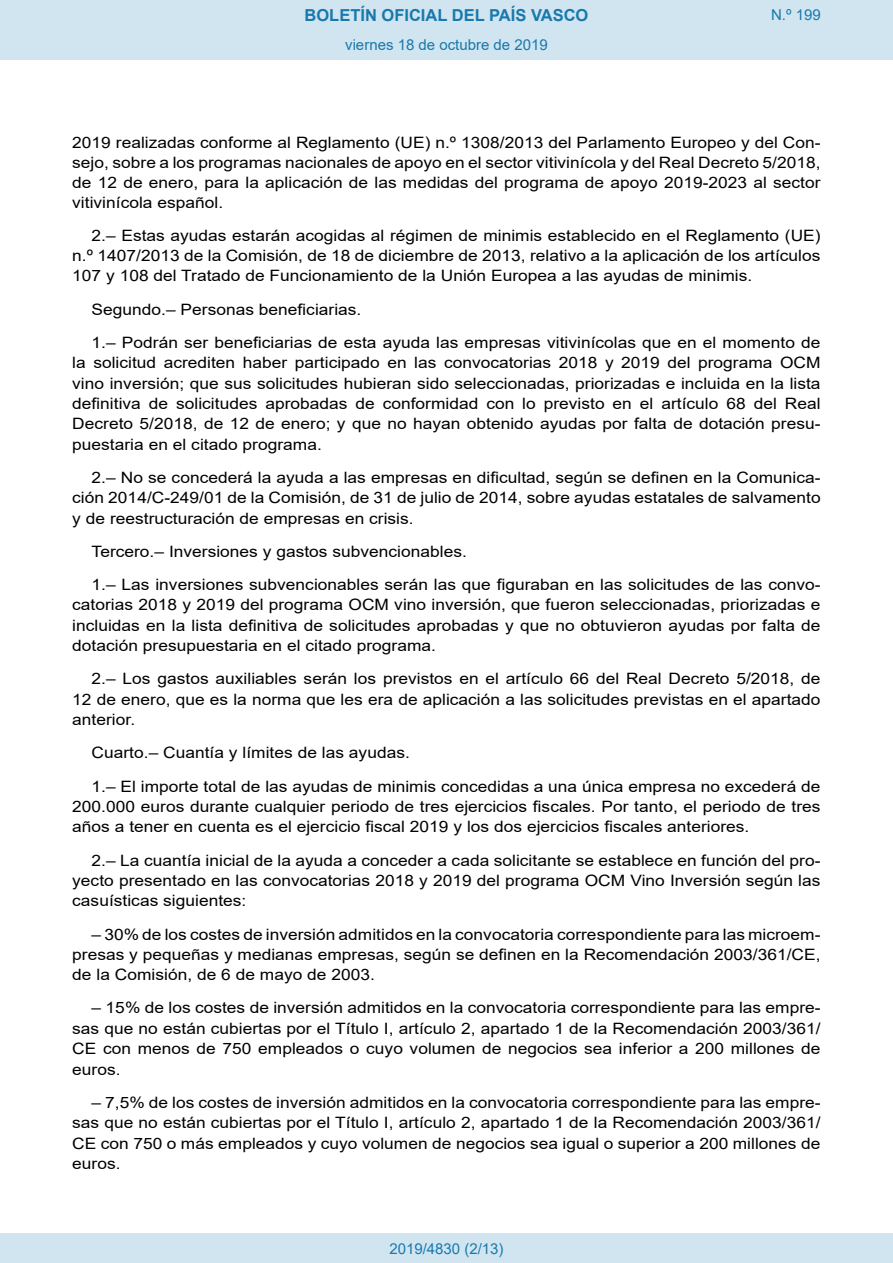
<style>
.page{position:relative;width:893px;height:1263px;background:#fff}
.page>*{position:absolute;margin:0;border:0;box-sizing:border-box;transform-origin:0 0}
.t1{font:700 16.5px "Arial";color:#1879ad}
.BOPVDetalle{font:15.6px/20.4px "Arial";color:#000;text-align:justify;scale:1.11 1}
.Paginacion_Centro{font:15px "Arial";color:#1879ad}
</style>
<div class="page">
<div style="left:0;top:0;width:893px;height:60px;background:#d0e5f0"></div>
<div style="left:0;top:1233px;width:893px;height:30px;background:#d0e5f0"></div>
<p class="t1" style="left:305px;top:3px;width:285px">BOLETÍN OFICIAL DEL PAÍS VASCO</p>
<p class="Paginacion_Centro" style="left:345px;top:35px;width:204px">viernes 18 de octubre de 2019</p>
<p class="Paginacion_Centro" style="left:771px;top:5px;width:51px">N.º 199</p>
<p class="BOPVDetalle" style="left:72px;top:133px;width:676px;line-height:19.8px">2019 realizadas conforme al Reglamento (UE) n.º 1308/2013 del Parlamento Europeo y del Con&shy;sejo, sobre a los programas nacionales de apoyo en el sector vitivinícola y del Real Decreto 5/2018, de 12 de enero, para la aplicación de las medidas del programa de apoyo 2019-2023 al sector vitivinícola español.</p>
<p class="BOPVDetalle" style="left:72px;top:225px;width:676px;text-indent:19px">2.– Estas ayudas estarán acogidas al régimen de minimis establecido en el Reglamento (UE) n.º 1407/2013 de la Comisión, de 18 de diciembre de 2013, relativo a la aplicación de los artículos 107 y 108 del Tratado de Funcionamiento de la Unión Europea a las ayudas de minimis.</p>
<p class="BOPVDetalle" style="left:92px;top:299px;width:245px">Segundo.– Personas beneficiarias.</p>
<p class="BOPVDetalle" style="left:72px;top:332px;width:676px;text-indent:19px">1.– Podrán ser beneficiarias de esta ayuda las empresas vitivinícolas que en el momento de la solicitud acrediten haber participado en las convocatorias 2018 y 2019 del programa OCM vino inversión; que sus solicitudes hubieran sido seleccionadas, priorizadas e incluida en la lista definitiva de solicitudes aprobadas de conformidad con lo previsto en el artículo 68 del Real Decreto 5/2018, de 12 de enero; y que no hayan obtenido ayudas por falta de dotación presu&shy;puestaria en el citado programa.</p>
<p class="BOPVDetalle" style="left:72px;top:467px;width:676px;text-indent:19px">2.– No se concederá la ayuda a las empresas en dificultad, según se definen en la Comunica&shy;ción 2014/C-249/01 de la Comisión, de 31 de julio de 2014, sobre ayudas estatales de salvamento y de reestructuración de empresas en crisis.</p>
<p class="BOPVDetalle" style="left:92px;top:541px;width:340px">Tercero.– Inversiones y gastos subvencionables.</p>
<p class="BOPVDetalle" style="left:72px;top:574px;width:676px;text-indent:19px">1.– Las inversiones subvencionables serán las que figuraban en las solicitudes de las convo&shy;catorias 2018 y 2019 del programa OCM vino inversión, que fueron seleccionadas, priorizadas e incluidas en la lista definitiva de solicitudes aprobadas y que no obtuvieron ayudas por falta de dotación presupuestaria en el citado programa.</p>
<p class="BOPVDetalle" style="left:72px;top:669px;width:676px;text-indent:19px">2.– Los gastos auxiliables serán los previstos en el artículo 66 del Real Decreto 5/2018, de 12 de enero, que es la norma que les era de aplicación a las solicitudes previstas en el apartado anterior.</p>
<p class="BOPVDetalle" style="left:92px;top:743px;width:288px">Cuarto.– Cuantía y límites de las ayudas.</p>
<p class="BOPVDetalle" style="left:72px;top:776px;width:676px;text-indent:19px">1.– El importe total de las ayudas de minimis concedidas a una única empresa no excederá de 200.000 euros durante cualquier periodo de tres ejercicios fiscales. Por tanto, el periodo de tres años a tener en cuenta es el ejercicio fiscal 2019 y los dos ejercicios fiscales anteriores.</p>
<p class="BOPVDetalle" style="left:72px;top:850px;width:676px;text-indent:19px">2.– La cuantía inicial de la ayuda a conceder a cada solicitante se establece en función del pro&shy;yecto presentado en las convocatorias 2018 y 2019 del programa OCM Vino Inversión según las casuísticas siguientes:</p>
<p class="BOPVDetalle" style="left:72px;top:924px;width:676px;text-indent:19px">– 30% de los costes de inversión admitidos en la convocatoria correspondiente para las microem&shy;presas y pequeñas y medianas empresas, según se definen en la Recomendación 2003/361/CE, de la Comisión, de 6 de mayo de 2003.</p>
<p class="BOPVDetalle" style="left:72px;top:998px;width:676px;text-indent:19px">– 15% de los costes de inversión admitidos en la convocatoria correspondiente para las empre&shy;sas que no están cubiertas por el Título I, artículo 2, apartado 1 de la Recomendación 2003/361/ CE con menos de 750 empleados o cuyo volumen de negocios sea inferior a 200 millones de euros.</p>
<p class="BOPVDetalle" style="left:72px;top:1092px;width:676px;text-indent:19px">– 7,5% de los costes de inversión admitidos en la convocatoria correspondiente para las empre&shy;sas que no están cubiertas por el Título I, artículo 2, apartado 1 de la Recomendación 2003/361/ CE con 750 o más empleados y cuyo volumen de negocios sea igual o superior a 200 millones de euros.</p>
<p class="Paginacion_Centro" style="left:389px;top:1238px;width:116px">2019/4830 (2/13)</p>
</div>
